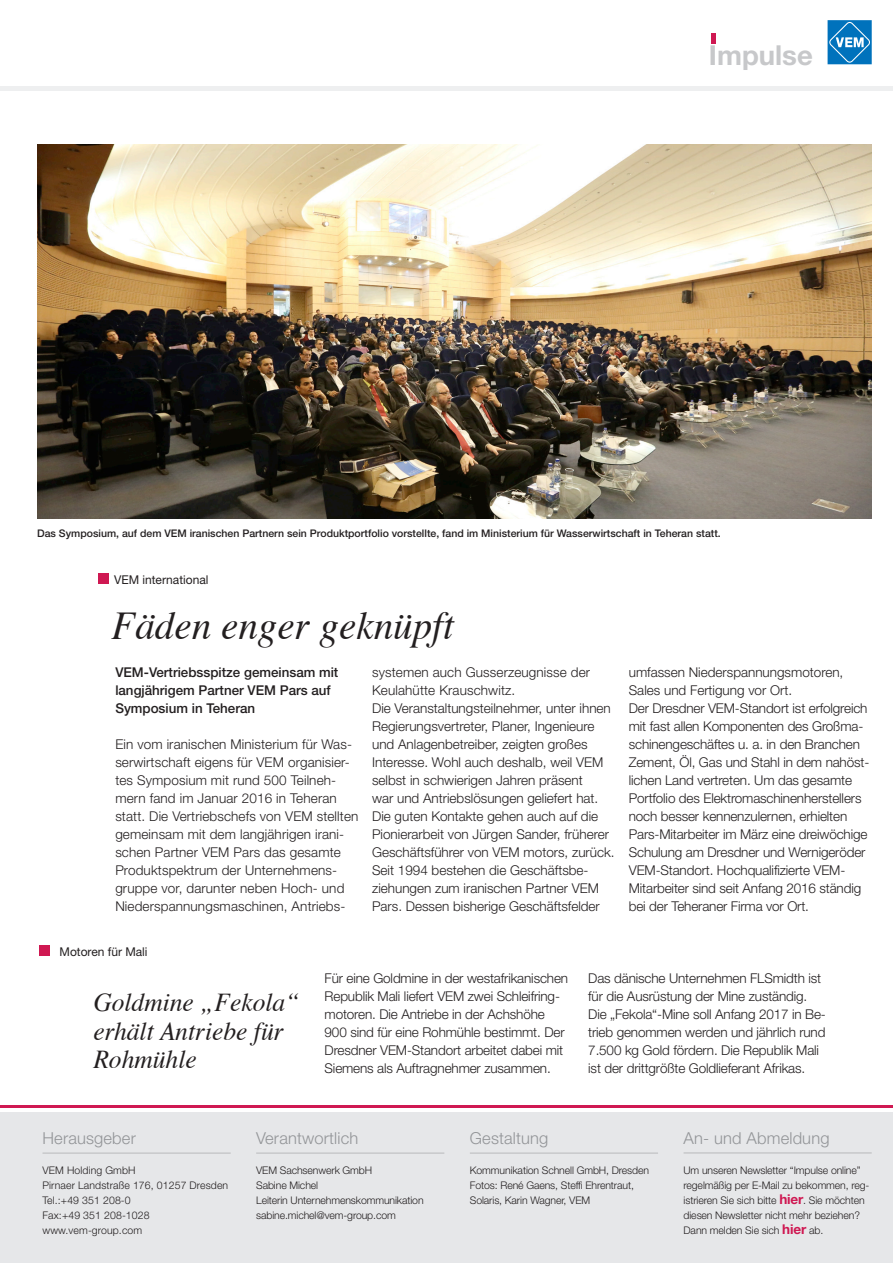
<style>
.page{position:relative;width:893px;height:1263px;background:#fff}
.page>*{position:absolute;margin:0;border:0;box-sizing:border-box;transform-origin:0 0}
.t1{font:italic 39.45px "Times";color:#231f20}
.t2{font:700 27.6px "Helvetica Neue";color:#c7c8ca}
.t3{font:italic 25.8px/28.5px "Times";color:#231f20}
.t4{font:300 16.5px "Helvetica Neue";letter-spacing:.01em;color:#939598}
.t5{font:300 13.5px/18px "Helvetica Neue";color:#231f20}
.t6{font:500 13.5px/18px "Helvetica Neue";color:#231f20}
.t7{font:12.15px "Helvetica Neue";color:#231f20}
.t8{font:300 10.5px/15px "Helvetica Neue";letter-spacing:-.01em;color:#231f20}
.t9{font:500 10.5px "Helvetica Neue";color:#231f20}
.t10{font:300 10.5px/15px "Helvetica Neue";letter-spacing:.01em;color:#231f20}
.s1{font-weight:700;font-size:13.5px;color:#cf1852}
</style>
<div class="page">
<div style="left:0;top:86px;width:893px;height:5px;background:#eeeff0"></div>
<hr style="left:711px;top:33px;width:4px;height:10px;background:#cf1852">
<div style="left:828px;top:20px;width:44px;height:44px;background:#0072bc"></div>
<svg style="left:829px;top:22px;width:41px;height:41px"></svg>
<div style="left:99px;top:574px;width:10px;height:10px;background:#cf1852"></div>
<img style="left:37px;top:145px;width:835px;height:373px">
<div style="left:39px;top:945px;width:11px;height:11px;background:#cf1852"></div>
<div style="left:0;top:1112px;width:893px;height:151px;background:#e6e7e9"></div>
<hr style="left:43px;top:1152px;width:188px;height:2px;background:#c7c8ca">
<hr style="left:256px;top:1152px;width:188px;height:2px;background:#c7c8ca">
<hr style="left:470px;top:1152px;width:188px;height:2px;background:#c7c8ca">
<hr style="left:684px;top:1152px;width:188px;height:2px;background:#c7c8ca">
<hr style="left:0;top:1105px;width:893px;height:2px;background:#cf1852">
<h2 class="t2" style="left:709px;top:38px;width:105px">Impulse</h2>
<p class="t9" style="left:37px;top:527px;width:685px">Das Symposium, auf dem VEM iranischen Partnern sein Produktportfolio vorstellte, fand im Ministerium für Wasserwirtschaft in Teheran statt.</p>
<p class="t7" style="left:114px;top:572px;width:96px">VEM international</p>
<h1 class="t1" style="left:112px;top:592px;width:344px">Fäden enger geknüpft</h1>
<p class="t6" style="left:115px;top:663px;width:225px">VEM-Vertriebsspitze gemeinsam mit langjährigem Partner VEM Pars auf<br>Symposium in Teheran</p>
<p class="t5" style="left:115px;top:735px;width:245px">Ein vom iranischen Ministerium für Was&shy;serwirtschaft eigens für VEM organisier&shy;tes Symposium mit rund 500 Teilneh&shy;mern fand im Januar 2016 in Teheran statt. Die Vertriebschefs von VEM stellten gemeinsam mit dem langjährigen irani&shy;schen Partner VEM Pars das gesamte Produktspektrum der Unternehmens&shy;gruppe vor, darunter neben Hoch- und Niederspannungsmaschinen, Antriebs-</p>
<p class="t5" style="left:372px;top:663px;width:244px">systemen auch Gusserzeugnisse der Keulahütte Krauschwitz.<br>Die Veranstaltungsteilnehmer, unter ihnen Regierungsvertreter, Planer, Ingenieure und Anlagenbetreiber, zeigten großes Interesse. Wohl auch deshalb, weil VEM selbst in schwierigen Jahren präsent<br>war und Antriebslösungen geliefert hat.<br>Die guten Kontakte gehen auch auf die Pionierarbeit von Jürgen Sander, früherer Geschäftsführer von VEM motors, zurück.<br>Seit 1994 bestehen die Geschäftsbe&shy;ziehungen zum iranischen Partner VEM Pars. Dessen bisherige Geschäftsfelder</p>
<p class="t5" style="left:629px;top:663px;width:242px">umfassen Niederspannungsmotoren, Sales und Fertigung vor Ort.<br>Der Dresdner VEM-Standort ist erfolgreich mit fast allen Komponenten des Großma&shy;schinengeschäftes u. a. in den Branchen Zement, Öl, Gas und Stahl in dem nahöst&shy;lichen Land vertreten. Um das gesamte Portfolio des Elektromaschinenherstellers noch besser kennenzulernen, erhielten Pars-Mitarbeiter im März eine dreiwöchige Schulung am Dresdner und Wernigeröder VEM-Standort. Hochqualifizierte VEM-Mitarbeiter sind seit Anfang 2016 ständig bei der Teheraner Firma vor Ort.</p>
<p class="t7" style="left:60px;top:944px;width:90px">Motoren für Mali</p>
<h3 class="t3" style="left:93px;top:987px;width:208px">Goldmine „Fekola“ erhält Antriebe für<br>Rohmühle</h3>
<p class="t5" style="left:325px;top:969px;width:245px">Für eine Goldmine in der westafrikanischen Republik Mali liefert VEM zwei Schleifring&shy;motoren. Die Antriebe in der Achshöhe 900 sind für eine Rohmühle bestimmt. Der Dresdner VEM-Standort arbeitet dabei mit Siemens als Auftragnehmer zusammen.</p>
<p class="t5" style="left:588px;top:968px;width:239px">Das dänische Unternehmen FLSmidth ist für die Ausrüstung der Mine zuständig.<br>Die „Fekola“-Mine soll Anfang 2017 in Be&shy;trieb genommen werden und jährlich rund 7.500 kg Gold fördern. Die Republik Mali ist der drittgrößte Goldlieferant Afrikas.</p>
<p class="t4" style="left:43px;top:1128px;width:95px">Herausgeber</p>
<p class="t10" style="left:43px;top:1162px;width:187px">VEM Holding GmbH<br>Pirnaer Landstraße 176, 01257 Dresden<br>Tel.:+49 351 208-0<br>Fax:+49 351 208-1028 www.vem-group.com</p>
<p class="t4" style="left:256px;top:1128px;width:104px">Verantwortlich</p>
<p class="t8" style="left:256px;top:1162px;width:169px">VEM Sachsenwerk GmbH<br>Sabine Michel<br>Leiterin Unternehmenskommunikation sabine.michel@vem-group.com</p>
<p class="t4" style="left:470px;top:1128px;width:80px">Gestaltung</p>
<p class="t8" style="left:470px;top:1162px;width:181px">Kommunikation Schnell GmbH, Dresden<br>Fotos: René Gaens, Steffi Ehrentraut,<br>Solaris, Karin Wagner, VEM</p>
<p class="t4" style="left:684px;top:1128px;width:147px">An- und Abmeldung</p>
<p class="t8" style="left:684px;top:1162px;width:187px">Um unseren Newsletter “Impulse online” regelmäßig per E-Mail zu bekommen, reg&shy;istrieren Sie sich bitte <span class="s1">hier</span>. Sie möchten diesen Newsletter nicht mehr beziehen?<br>Dann melden Sie sich <span class="s1">hier</span> ab.</p>
</div>
